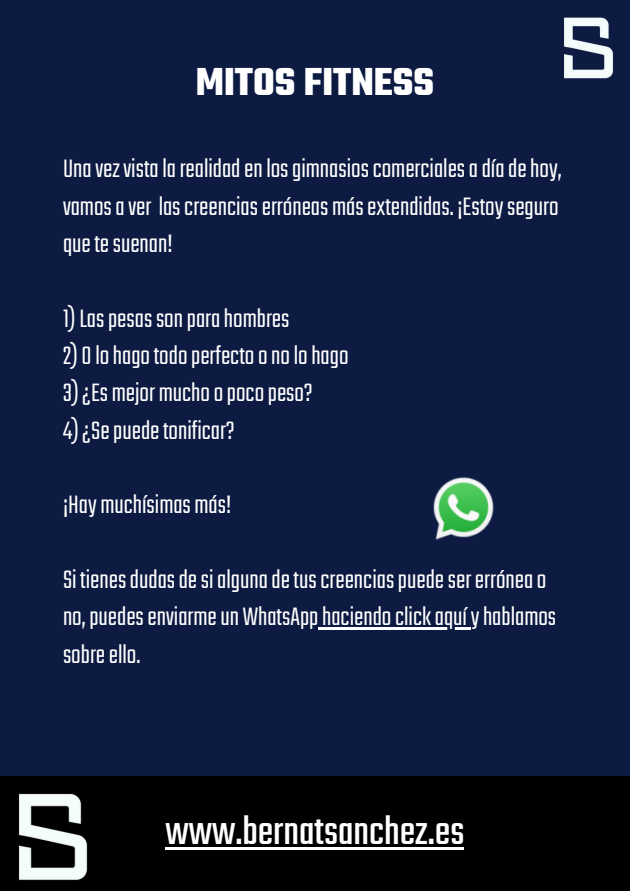
<style>
.page{position:relative;width:630px;height:891px;background:#0d1b42}
.page>*{position:absolute;margin:0;border:0;box-sizing:border-box;transform-origin:0 0}
.t1{font:42.8px "Teko";color:#fff}
.t2{font:700 42px "Teko";color:#fff}
.t3{font:300 28px/37.2px "Teko";color:#fff;text-align:justify}
</style>
<div class="page">
<div style="left:0;top:776px;width:630px;height:115px;background:#000"></div>
<img style="left:0;top:779px;width:105px;height:112px">
<img style="left:564px;top:17px;width:50px;height:62px">
<hr style="left:318px;top:628px;width:153px;height:2px;background:#fff">
<img style="left:433px;top:477px;width:61px;height:63px">
<hr style="left:165px;top:847px;width:299px;height:3px;background:#fff">
<h2 class="t2" style="left:196px;top:55px;width:240px">MITOS FITNESS</h2>
<p class="t3" style="left:63px;top:152px;width:500px">Unavezvistalarealidadenlosgimnasioscomercialesadíadehoy, vamosaver lascreenciaserróneas másextendidas. ¡Estoyseguro quetesuenan!</p>
<p class="t3" style="left:63px;top:301px;width:228px">1)Laspesassonparahombres</p>
<p class="t3" style="left:63px;top:339px;width:287px">2)Olohagotodoperfectoonolohago</p>
<p class="t3" style="left:63px;top:376px;width:251px">3)¿Es mejor muchoopocopeso?</p>
<p class="t3" style="left:63px;top:413px;width:173px">4)¿Sepuedetonificar?</p>
<p class="t3" style="left:63px;top:488px;width:170px">¡Hay muchísimas más!</p>
<p class="t3" style="left:63px;top:563px;width:495px">Si tienesdudasdesialgunadetuscreenciaspuedesererróneao no,puedesenviarmeunWhatsApphaciendoclickaquíyhablamos</p>
<p class="t3" style="left:63px;top:637px;width:79px">sobreello.</p>
<h2 class="t1" style="left:165px;top:803px;width:300px">www.bernatsanchez.es</h2>
</div>
